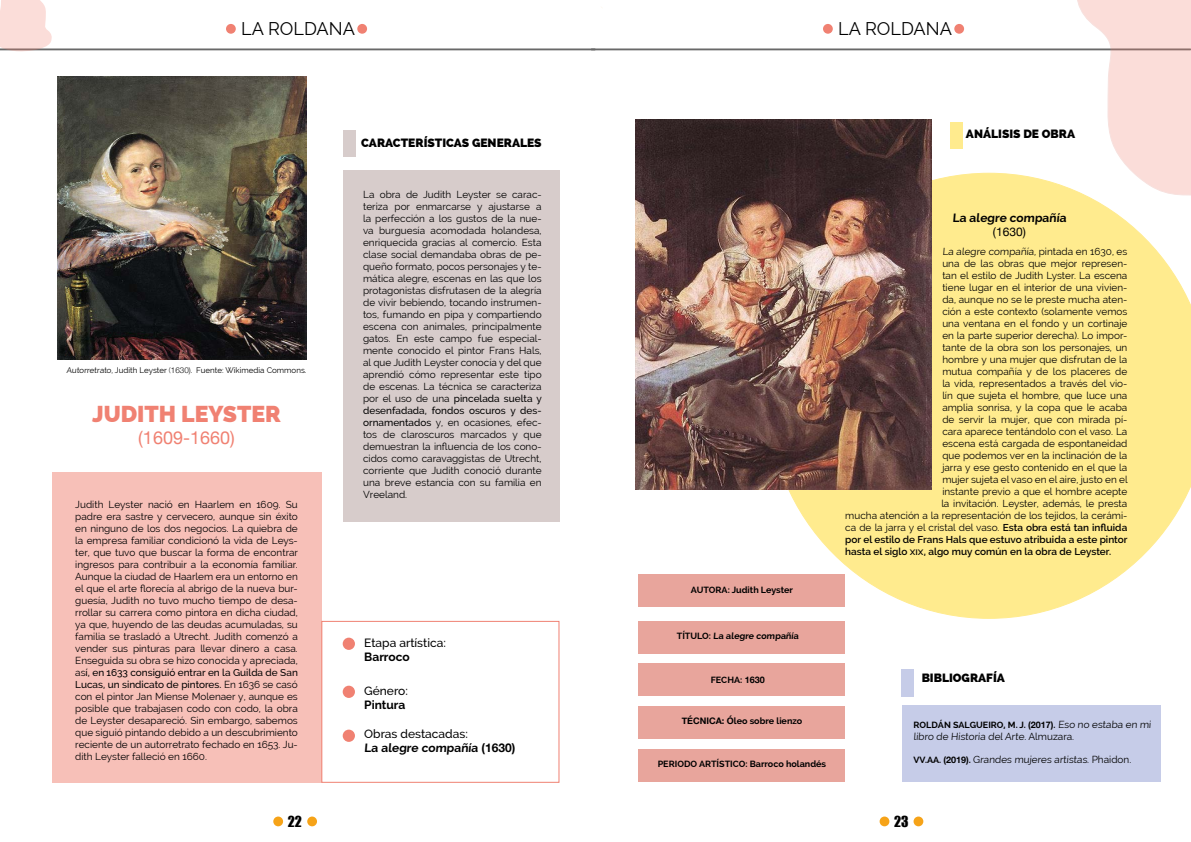
<style>
.page{position:relative;width:1191px;height:842px;background:#fff}
.page>*{position:absolute;margin:0;border:0;box-sizing:border-box;transform-origin:0 0}
.t1{font:800 23px "Raleway";color:#f08172}
.t2{font:18px "Raleway";color:#000}
.t3{font:18px "Helvetica Neue";color:#f08172}
.t4{font:14px "Impact";color:#000}
.t5{font:500 12px/14.4px "Raleway";color:#000}
.t6{font:800 12px "Raleway";color:#000}
.t7{font:700 12px "Raleway";color:#000}
.t8{font:12px "Helvetica Neue";color:#000}
.t9{font:10px/12px "Raleway";color:#000;text-align:justify}
.t10{font:600 10px "Raleway";color:#000}
.t11{font:700 9px "Raleway";color:#000}
.t12{font:8px "Raleway";color:#000}
.s1{font-weight:300}
.s2{font-family:"Helvetica Neue";font-weight:300}
.s3{font-weight:500}
.s4{font-weight:700}
.s5{font-family:"Helvetica Neue";font-weight:700}
.s6{font-family:"Helvetica Neue"}
.s7{font-weight:600}
.s8{font-weight:400;font-size:10px}
.s9{font-weight:700;font-size:9px}
.s10{font-family:"Helvetica Neue";font-weight:700;font-size:9px}
</style>
<div class="page">
<div style="left:343px;top:130px;width:12px;height:27px;background:#d7cccb"></div>
<div style="left:343px;top:170px;width:216px;height:352px;background:#d7cccb"></div>
<div style="left:343px;top:730px;width:12px;height:12px;background:#f08172;border-radius:50%"></div>
<div style="left:343px;top:686px;width:12px;height:12px;background:#f08172;border-radius:50%"></div>
<div style="left:343px;top:638px;width:12px;height:12px;background:#f08172;border-radius:50%"></div>
<div style="left:321px;top:621px;width:238px;height:162px;border:1px solid #f08172"></div>
<div style="left:52px;top:472px;width:269px;height:311px;background:#f7c0b8"></div>
<svg style="left:767px;top:173px;width:424px;height:446px"></svg>
<div style="left:950px;top:122px;width:13px;height:27px;background:#ffeb8e"></div>
<div style="left:901px;top:669px;width:12px;height:27px;background:#c6cce8"></div>
<div style="left:902px;top:706px;width:258px;height:76px;background:#c6cce8"></div>
<div style="left:638px;top:574px;width:207px;height:33px;background:#e8a59c"></div>
<div style="left:638px;top:621px;width:207px;height:32px;background:#e8a59c"></div>
<div style="left:638px;top:663px;width:207px;height:33px;background:#e8a59c"></div>
<div style="left:638px;top:706px;width:207px;height:33px;background:#e8a59c"></div>
<div style="left:638px;top:749px;width:207px;height:33px;background:#e8a59c"></div>
<hr style="left:0;top:49px;width:595px;height:1px;background:#686868">
<hr style="left:0;top:50px;width:595px;height:1px;background:#686868">
<hr style="left:591px;top:49px;width:599px;height:1px;background:#686868">
<hr style="left:591px;top:50px;width:599px;height:1px;background:#686868">
<div style="left:273px;top:816px;width:10px;height:10px;background:#f6a318;border-radius:50%"></div>
<div style="left:879px;top:816px;width:10px;height:10px;background:#f6a318;border-radius:50%"></div>
<div style="left:307px;top:816px;width:10px;height:10px;background:#f6a318;border-radius:50%"></div>
<div style="left:913px;top:816px;width:10px;height:10px;background:#f6a318;border-radius:50%"></div>
<div style="left:226px;top:24px;width:10px;height:10px;background:#f08172;border-radius:50%"></div>
<div style="left:357px;top:24px;width:10px;height:10px;background:#f08172;border-radius:50%"></div>
<svg style="left:0;top:0;width:53px;height:52px"></svg>
<svg style="left:1072px;top:0;width:119px;height:198px"></svg>
<div style="left:954px;top:24px;width:10px;height:10px;background:#f08172;border-radius:50%"></div>
<div style="left:823px;top:24px;width:9px;height:10px;background:#f08172;border-radius:50%"></div>
<img style="left:57px;top:76px;width:249px;height:284px">
<img style="left:636px;top:120px;width:295px;height:369px">
<h2 class="t2" style="left:241px;top:19px;width:115px">LA ROLDANA</h2>
<h2 class="t2" style="left:838px;top:19px;width:115px">LA ROLDANA</h2>
<p class="t6" style="left:361px;top:136px;width:182px">CARACTERÍSTICAS GENERALES</p>
<p class="t6" style="left:966px;top:127px;width:111px">ANÁLISIS DE OBRA</p>
<p class="t12" style="left:67px;top:365px;width:241px">Autorretrato, Judith Leyster <span class="s1">(</span><span class="s2">1630)</span>. Fuente: Wikimedia Commons.</p>
<h1 class="t1" style="left:92px;top:401px;width:190px">JUDITH LEYSTER</h1>
<h2 class="t3" style="left:138px;top:425px;width:98px">(1609-1660)</h2>
<p class="t9" style="left:75px;top:498px;width:224px">Judith Leyster nació en Haarlem en 1609. Su padre era sastre y cervecero, aunque sin éxito en ninguno de los dos negocios. La quiebra de la empresa familiar condicionó la vida de Leys&shy;ter, que tuvo que buscar la forma de encontrar ingresos para contribuir a la economía familiar.<br>Aunque la ciudad de Haarlem era un entorno en el que el arte florecía al abrigo de la nueva bur&shy;guesía, Judith no tuvo mucho tiempo de desa&shy;rrollar su carrera como pintora en dicha ciudad, ya que, huyendo de las deudas acumuladas, su familia se trasladó a Utrecht. Judith comenzó a vender sus pinturas para llevar dinero a casa.<br>Enseguida su obra se hizo conocida y apreciada, as<span class="s3">í, en 1633 consiguió entrar en la Guilda de San Lucas, un sindicato de pintores.</span> En 1636 se casó con el pintor Jan Miense Molenaer y, aunque es posible que trabajasen codo con codo, la obra de Leyster desapareció. Sin embargo, sabemos que siguió pintando debido a un descubrimiento reciente de un autorretrato fechado en 1653. Ju&shy;dith Leyster falleció en 1660.</p>
<p class="t9" style="left:363px;top:188px;width:180px">La obra de Judith Leyster se carac&shy;teriza por enmarcarse y ajustarse a la perfección a los gustos de la nue&shy;va burguesía acomodada holandesa, enriquecida gracias al comercio. Esta clase social demandaba obras de pe&shy;queño formato, pocos personajes y te&shy;mática alegre, escenas en las que los protagonistas disfrutasen de la alegría de vivir bebiendo, tocando instrumen&shy;tos, fumando en pipa y compartiendo escena con animales, principalmente gatos. En este campo fue especial&shy;mente conocido el pintor Frans Hals, al que Judith Leyster conocía y del que aprendió cómo representar este tipo de escenas. La técnica se caracteriza por el uso de una <span class="s3">pincelada suelta y desenfadada, fondos oscuros y des&shy;ornamentados</span> y, en ocasiones, efec&shy;tos de claroscuros marcados y que demuestran la influencia de los cono&shy;cidos como caravaggistas de Utrecht, corriente que Judith conoció durante una breve estancia con su familia en Vreeland.</p>
<p class="t5" style="left:364px;top:635px;width:83px">Etapa artística:</p>
<p class="t7" style="left:364px;top:650px;width:47px">Barroco</p>
<p class="t5" style="left:364px;top:683px;width:45px">Género:</p>
<p class="t7" style="left:364px;top:698px;width:43px">Pintura</p>
<p class="t5" style="left:364px;top:726px;width:153px">Obras destacadas:<br><span class="s4">La alegre compañía</span> <span class="s5">(1630)</span></p>
<p class="t11" style="left:691px;top:585px;width:104px">AUTORA: Judith Leyster</p>
<p class="t11" style="left:677px;top:631px;width:124px">TÍTULO: La alegre compañía</p>
<p class="t11" style="left:710px;top:674px;width:56px">FECHA: <span class="s6">1630</span></p>
<p class="t11" style="left:681px;top:716px;width:122px"><span class="s6">TÉCNICA: Ó</span>leo sobre lienzo</p>
<p class="t11" style="left:657px;top:759px;width:170px">PERIODO ARTÍSTICO: Barroco holandés</p>
<p class="t7" style="left:952px;top:210px;width:117px">La alegre compañía</p>
<p class="t8" style="left:993px;top:223px;width:34px">(1630)</p>
<p class="t9" style="left:942px;top:245px;width:186px">La alegre compañía, pintada en 1630, es</p>
<p class="t9" style="left:942px;top:257px;width:187px">una de las obras que mejor represen-</p>
<p class="t9" style="left:942px;top:269px;width:187px">tan el estilo de Judith Lyster. La escena</p>
<p class="t9" style="left:942px;top:281px;width:186px">tiene lugar en el interior de una vivien-</p>
<p class="t9" style="left:942px;top:293px;width:187px">da, aunque no se le preste mucha aten-</p>
<p class="t9" style="left:942px;top:305px;width:186px">ción a este contexto (solamente vemos</p>
<p class="t9" style="left:942px;top:317px;width:187px">una ventana en el fondo y un cortinaje</p>
<p class="t9" style="left:942px;top:329px;width:186px">en la parte superior derecha). Lo impor-</p>
<p class="t9" style="left:942px;top:341px;width:186px">tante de la obra son los personajes, un</p>
<p class="t9" style="left:942px;top:353px;width:187px">hombre y una mujer que disfrutan de la</p>
<p class="t9" style="left:942px;top:365px;width:187px">mutua compañía y de los placeres de</p>
<p class="t9" style="left:942px;top:377px;width:186px">la vida, representados a través del vio-</p>
<p class="t9" style="left:942px;top:389px;width:187px">lín que sujeta el hombre, que luce una</p>
<p class="t9" style="left:942px;top:401px;width:187px">amplia sonrisa, y la copa que le acaba</p>
<p class="t9" style="left:942px;top:413px;width:186px">de servir la mujer, que con mirada pí-</p>
<p class="t9" style="left:942px;top:425px;width:186px">cara aparece tentándolo con el vaso. La</p>
<p class="t9" style="left:942px;top:437px;width:187px">escena está cargada de espontaneidad</p>
<p class="t9" style="left:942px;top:449px;width:186px">que podemos ver en la inclinación de la</p>
<p class="t9" style="left:942px;top:461px;width:187px">jarra y ese gesto contenido en el que la</p>
<p class="t9" style="left:942px;top:473px;width:187px">mujer sujeta el vaso en el aire, justo en el</p>
<p class="t9" style="left:942px;top:485px;width:186px">instante previo a que el hombre acepte</p>
<p class="t9" style="left:941px;top:497px;width:187px">la invitación. Leyster, además, le presta</p>
<p class="t9" style="left:845px;top:509px;width:284px">mucha atención a la representación de los tejidos, la cerámi-</p>
<p class="t9" style="left:845px;top:521px;width:283px">ca de la jarra y el cristal del vaso. <span class="s7">Esta obra está tan influida</span></p>
<p class="t10" style="left:845px;top:533px;width:284px">por el estilo de Frans Hals que estuvo atribuida a este pintor</p>
<p class="t10" style="left:845px;top:545px;width:267px">hasta el siglo xix, algo muy común en la obra de Leyster.</p>
<p class="t6" style="left:921px;top:670px;width:85px">BIBLIOGRAFÍA</p>
<p class="t11" style="left:913px;top:720px;width:240px">ROLDÁN SALGUEIRO, M. J. <span class="s6">(2017)</span>. <span class="s8">Eso no estaba en mi</span></p>
<p class="t9" style="left:913px;top:730px;width:162px">libro de Historia del Arte. Almuzara.</p>
<p class="t9" style="left:913px;top:753px;width:219px"><span class="s9">VV.AA.</span> <span class="s10">(2019)</span><span class="s9">.</span> Grandes mujeres artistas. Phaidon.</p>
<h3 class="t4" style="left:288px;top:811px;width:16px">22</h3>
<h3 class="t4" style="left:894px;top:811px;width:16px">23</h3>
</div>
